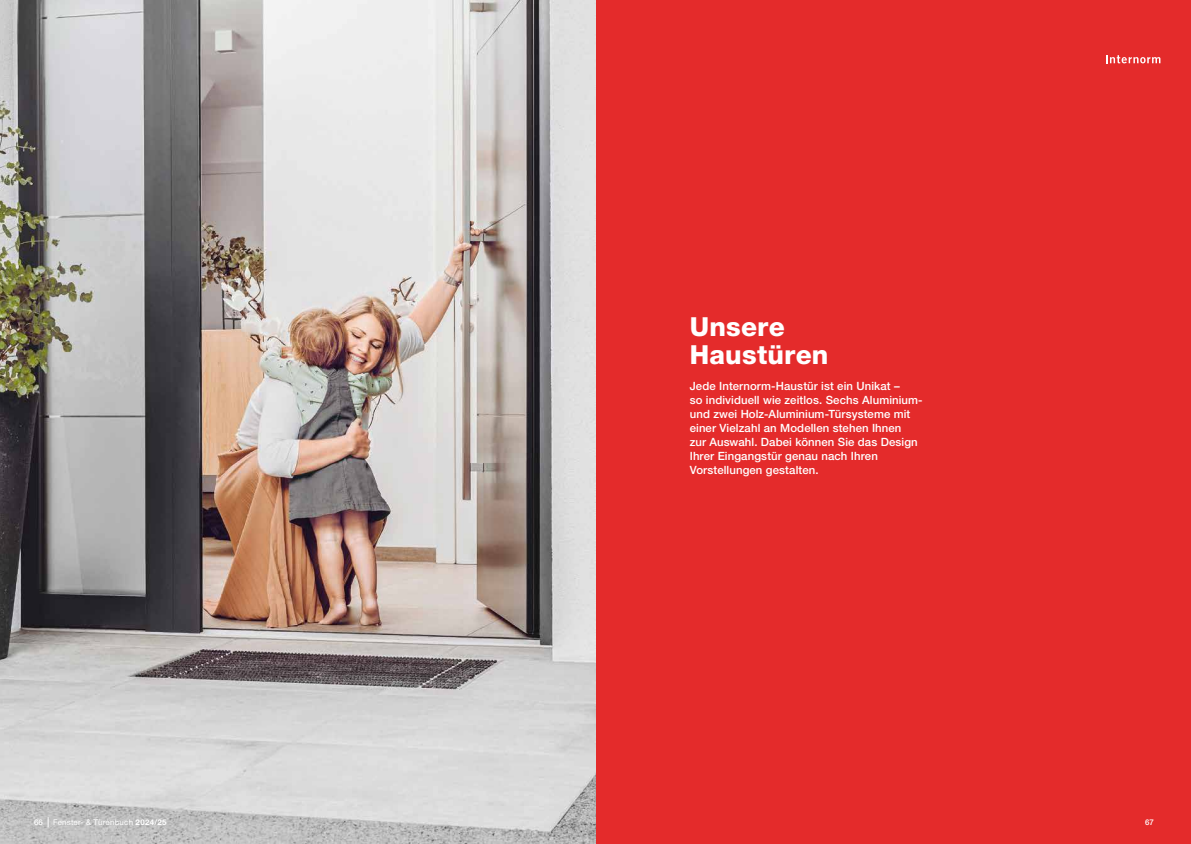
<style>
.page{position:relative;width:1191px;height:844px;background:#fff}
.page>*{position:absolute;margin:0;border:0;box-sizing:border-box;transform-origin:0 0}
.t1{font:800 26.25px/28px "Helvetica Neue LT Pro";letter-spacing:.01em;color:#fff}
.t2{font:500 11.38px/14px "Helvetica Neue LT Pro";letter-spacing:.01em;color:#fff}
.t3{font:7.88px "Helvetica Neue LT Pro";letter-spacing:.03em;color:#fff}
.t4{font:500 7.88px "Helvetica Neue LT Pro";color:#fff}
.s1{font-weight:700}
</style>
<div class="page">
<div style="left:595px;top:0;width:596px;height:843px;background:#e42b2b"></div>
<svg style="left:1106px;top:55px;width:54px;height:8px"></svg>
<img style="left:0;top:0;width:595px;height:843px">
<h1 class="t1" style="left:690px;top:312px;width:140px">Unsere<br>Haustüren</h1>
<p class="t2" style="left:690px;top:378px;width:234px">Jede Internorm-Haustür ist ein Unikat –<br>so individuell wie zeitlos. Sechs Aluminium&shy;und zwei Holz-Aluminium-Türsysteme mit einer Vielzahl an Modellen stehen Ihnen<br>zur Auswahl. Dabei können Sie das Design Ihrer Eingangstür genau nach Ihren Vorstellungen gestalten.</p>
<p class="t4" style="left:34px;top:817px;width:10px">66</p>
<p class="t3" style="left:53px;top:816px;width:115px">Fenster- &amp; Türenbuch <span class="s1">2024/25</span></p>
<p class="t4" style="left:1145px;top:817px;width:10px">67</p>
</div>
